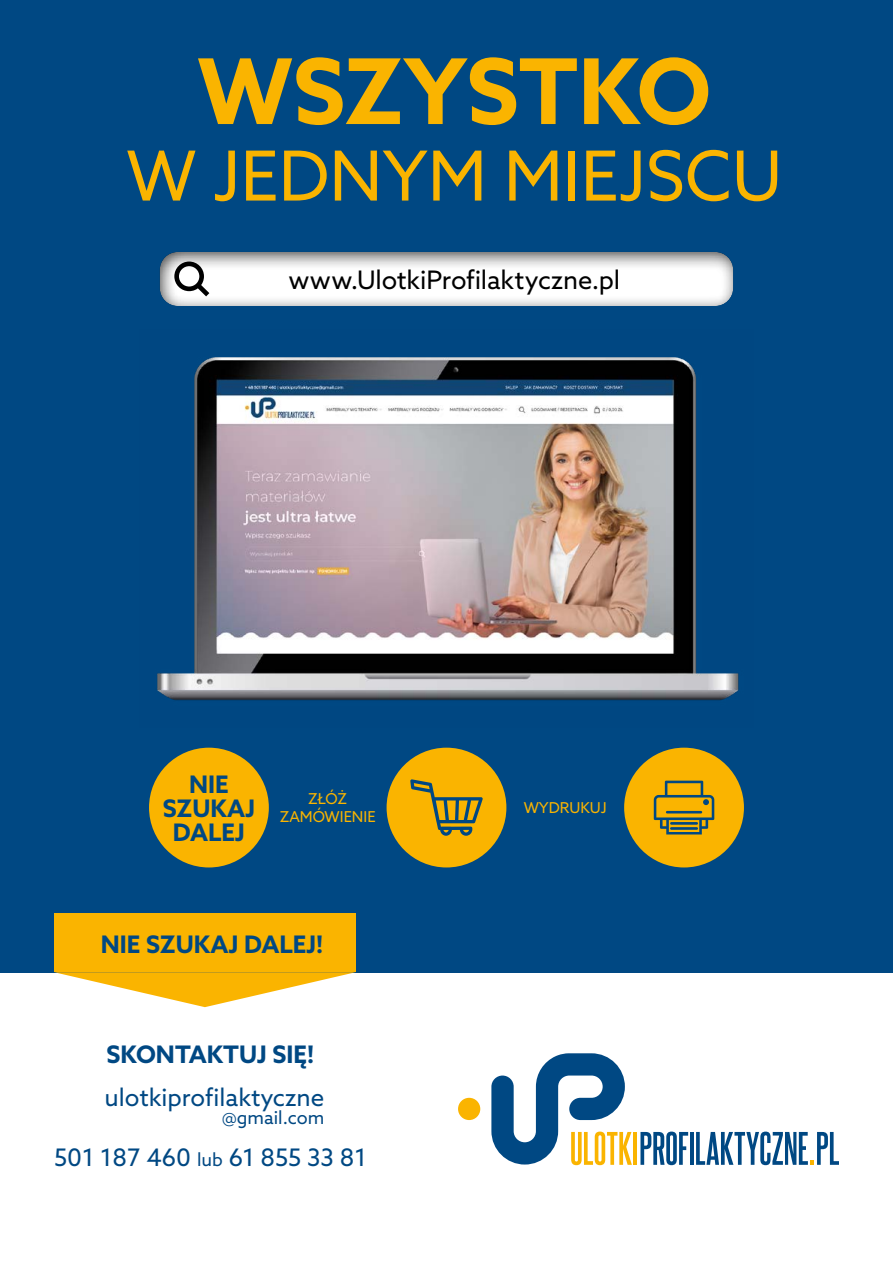
<style>
.page{position:relative;width:893px;height:1263px;background:#fff}
.page>*{position:absolute;margin:0;border:0;box-sizing:border-box;transform-origin:0 0}
.t1{font:700 90.75px "Azo Sans";color:#fab400}
.t2{font:69px "Azo Sans";color:#fab400}
.t3{font:25.5px "Azo Sans";letter-spacing:-.005em;color:#000}
.t4{font:700 24.15px/24.3px "Azo Sans";color:#004883;text-align:center}
.t5{font:24.15px "Azo Sans";color:#004883}
.t6{font:18px "Azo Sans";color:#004883}
.t7{font:15px/18px "Azo Sans";color:#fab400;text-align:center}
.s1{font-size:18px}
</style>
<div class="page">
<div style="left:0;top:0;width:893px;height:972px;background:#004883"></div>
<img style="left:157px;top:357px;width:582px;height:344px">
<div style="left:458px;top:1098px;width:22px;height:22px;background:#fab400;border-radius:50%"></div>
<svg style="left:491px;top:1053px;width:141px;height:112px"></svg>
<hr style="left:634px;top:1132px;width:3px;height:33px;background:#fab400">
<svg style="left:640px;top:1131px;width:48px;height:34px"></svg>
<hr style="left:690px;top:1132px;width:4px;height:33px;background:#004883">
<svg style="left:696px;top:1131px;width:143px;height:34px"></svg>
<div style="left:387px;top:748px;width:119px;height:119px;background:#fab400;border-radius:50%"></div>
<svg style="left:410px;top:779px;width:73px;height:57px"></svg>
<div style="left:149px;top:748px;width:120px;height:119px;background:#fab400;border-radius:50%"></div>
<div style="left:624px;top:748px;width:120px;height:119px;background:#fab400;border-radius:50%"></div>
<svg style="left:654px;top:781px;width:60px;height:53px"></svg>
<svg style="left:54px;top:972px;width:302px;height:35px"></svg>
<div style="left:54px;top:913px;width:302px;height:59px;background:#fab400"></div>
<div style="left:145px;top:241px;width:601px;height:66px;background:#000;opacity:.75"></div>
<div style="left:174px;top:262px;width:30px;height:29px;border:5px solid #000;border-radius:50%"></div>
<svg style="left:192px;top:279px;width:22px;height:22px"></svg>
<h1 class="t1" style="left:197px;top:31px;width:515px">WSZYSTKO</h1>
<h2 class="t2" style="left:126px;top:131px;width:657px">W JEDNYM MIEJSCU</h2>
<p class="t3" style="left:288px;top:263px;width:333px">www.UlotkiProfilaktyczne.pl</p>
<p class="t4" style="left:163px;top:771px;width:94px">NIE<br>SZUKAJ<br>DALEJ</p>
<p class="t7" style="left:280px;top:790px;width:97px">ZŁÓŻ<br>ZAMÓWIENIE</p>
<p class="t7" style="left:524px;top:799px;width:85px">WYDRUKUJ</p>
<p class="t4" style="left:101px;top:931px;width:224px">NIE SZUKAJ DALEJ!</p>
<p class="t4" style="left:107px;top:1042px;width:209px">SKONTAKTUJ SIĘ!</p>
<p class="t5" style="left:104px;top:1081px;width:221px">ulotkiprofilaktyczne</p>
<p class="t6" style="left:222px;top:1106px;width:104px">@gmail.com</p>
<p class="t5" style="left:54px;top:1142px;width:314px">501 187 460 <span class="s1">lub</span> 61 855 33 81</p>
</div>
